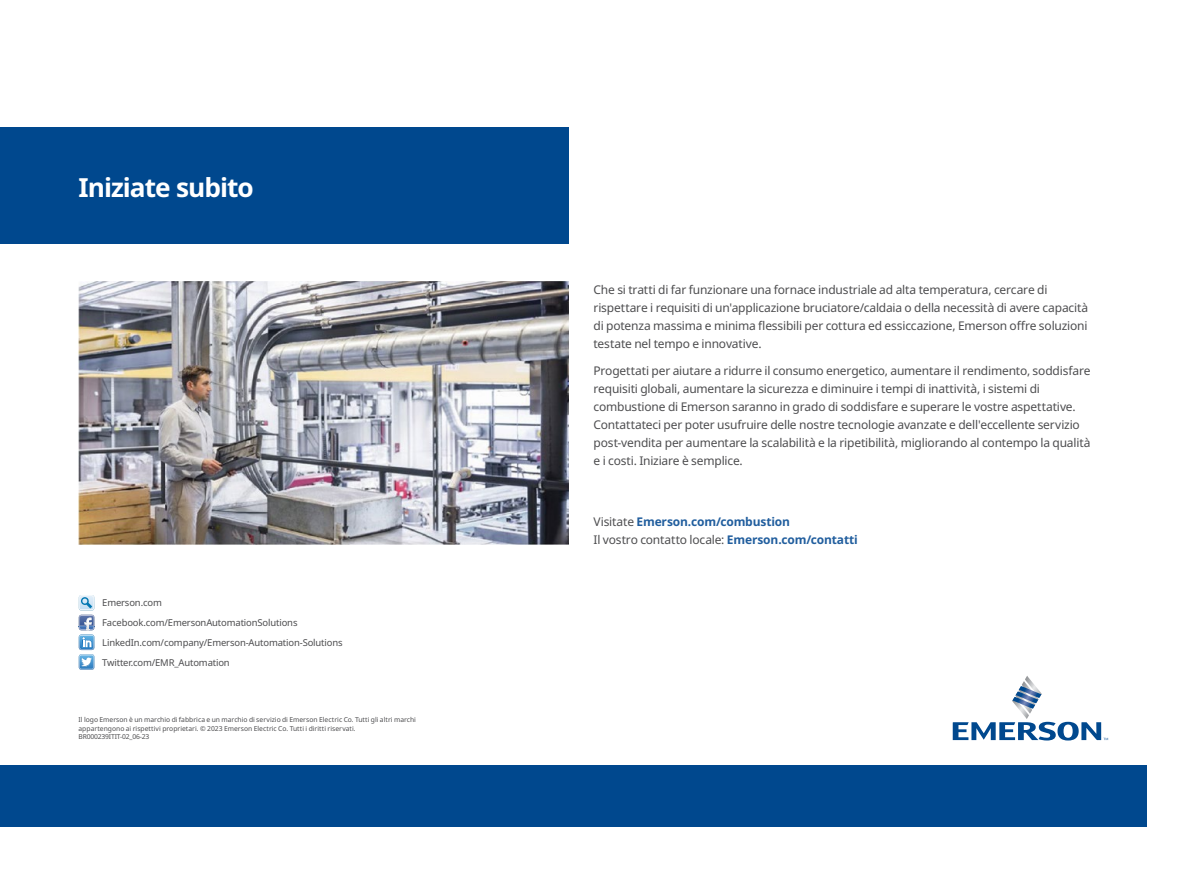
<style>
.page{position:relative;width:1187px;height:893px;background:#fff}
.page>*{position:absolute;margin:0;border:0;box-sizing:border-box;transform-origin:0 0}
.SUBHEAD{font:700 26.25px "Noto Sans";letter-spacing:-.035em;color:#fff}
.t1{font:12px/18px "Noto Sans";letter-spacing:-.015em;color:#4d4d4f}
.t2{font:700 12px "Noto Sans";letter-spacing:-.015em;color:#215e9e}
.t3{font:9.45px "Noto Sans";letter-spacing:-.015em;color:#4d4d4f}
.Copyright_text{font:6.75px/9px "Noto Sans";color:#4d4d4f}
.BODY{font:6.75px "Noto Sans";letter-spacing:-.025em;color:#4d4d4f}
.s1{font-weight:400;color:#4d4d4f}
.s2{font-weight:700;color:#215e9e}
</style>
<div class="page">
<div style="left:0;top:765px;width:1146px;height:62px;background:#00488e"></div>
<svg style="left:952px;top:676px;width:155px;height:64px"></svg>
<div style="left:0;top:128px;width:569px;height:116px;background:#00488e"></div>
<img style="left:79px;top:281px;width:490px;height:263px">
<svg style="left:79px;top:595px;width:16px;height:75px"></svg>
<p class="SUBHEAD" style="left:79px;top:172px;width:177px">Iniziate subito</p>
<p class="t3" style="left:102px;top:597px;width:61px">Emerson.com</p>
<p class="t3" style="left:102px;top:617px;width:197px">Facebook.com/EmersonAutomationSolutions</p>
<p class="t3" style="left:102px;top:637px;width:242px">LinkedIn.com/company/Emerson-Automation-Solutions</p>
<p class="t3" style="left:102px;top:658px;width:129px">Twitter.com/EMR_Automation</p>
<p class="Copyright_text" style="left:79px;top:715px;width:339px">Il logo Emerson è un marchio di fabbrica e un marchio di servizio di Emerson Electric Co. Tutti gli altri marchi appartengono ai rispettivi proprietari. © 2023 Emerson Electric Co. Tutti i diritti riservati.</p>
<p class="BODY" style="left:79px;top:733px;width:72px">BR000239ITIT-02_06-23</p>
<p class="t1" style="left:593px;top:281px;width:496px">Che si tratti di far funzionare una fornace industriale ad alta temperatura, cercare di rispettare i requisiti di un'applicazione bruciatore/caldaia o della necessità di avere capacità di potenza massima e minima flessibili per cottura ed essiccazione, Emerson offre soluzioni testate nel tempo e innovative.</p>
<p class="t1" style="left:593px;top:362px;width:498px">Progettati per aiutare a ridurre il consumo energetico, aumentare il rendimento, soddisfare requisiti globali, aumentare la sicurezza e diminuire i tempi di inattività, i sistemi di combustione di Emerson saranno in grado di soddisfare e superare le vostre aspettative.<br>Contattateci per poter usufruire delle nostre tecnologie avanzate e dell'eccellente servizio post-vendita per aumentare la scalabilità e la ripetibilità, migliorando al contempo la qualità e i costi. Iniziare è semplice.</p>
<p class="t2" style="left:593px;top:515px;width:198px"><span class="s1">Visitate</span> Emerson.com/combustion</p>
<p class="t1" style="left:593px;top:531px;width:266px">Il vostro contatto locale: <span class="s2">Emerson.com/contatti</span></p>
</div>
